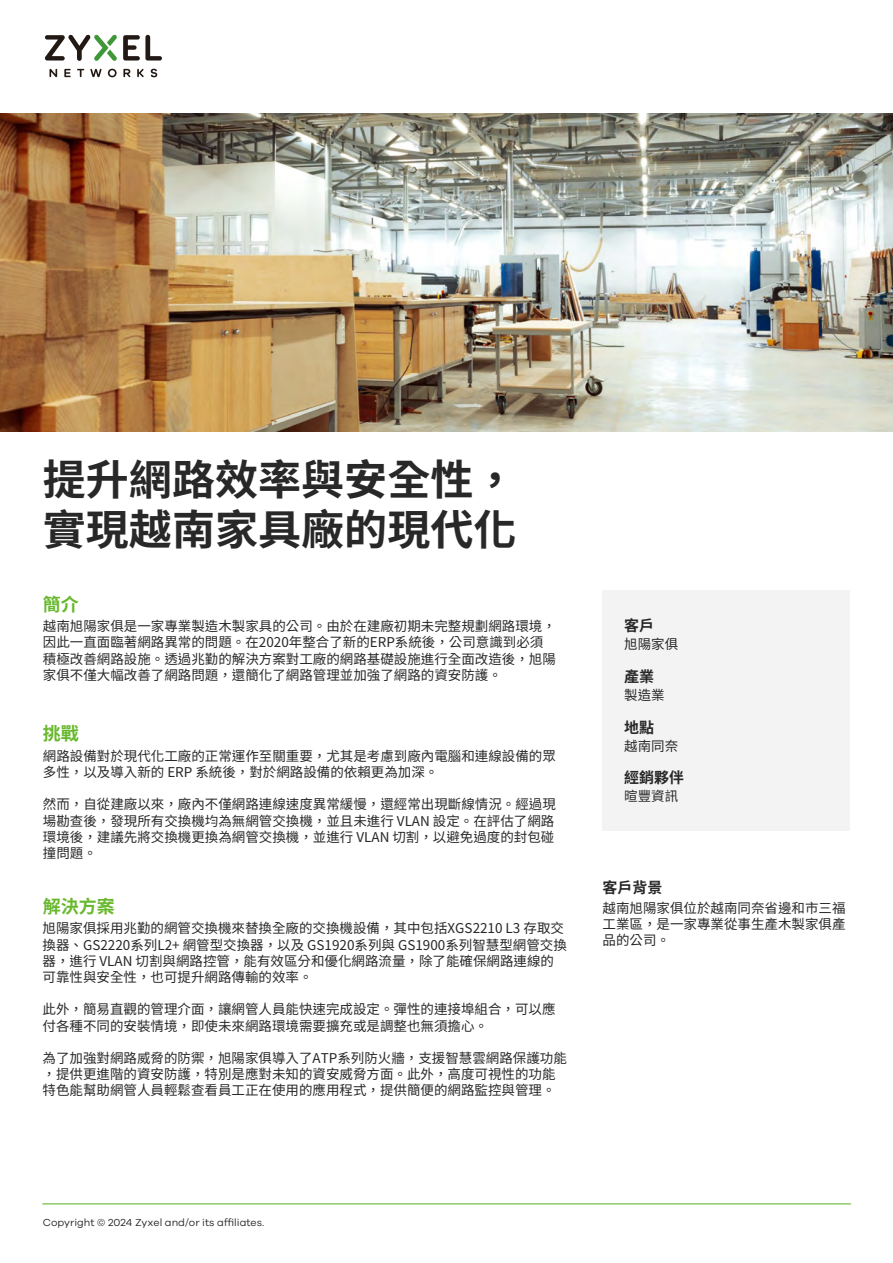
<style>
.page{position:relative;width:893px;height:1263px;background:#fff}
.page>*{position:absolute;margin:0;border:0;box-sizing:border-box;transform-origin:0 0}
.t1{font:700 42px/50.4px "Source Han Sans TW";color:#282828}
.t2{font:700 18px "Source Han Sans TW";color:#68b82e}
.t3{font:700 15px "Source Han Sans TW";color:#282828}
.t4{font:13.5px/16.2px "Source Han Sans TW";color:#282828}
.t5{font:10.5px "Galano Grotesque";color:#282828}
</style>
<div class="page">
<hr style="left:42px;top:1203px;width:809px;height:1px;background:#68b82e">
<svg style="left:49px;top:69px;width:8px;height:8px"></svg>
<svg style="left:64px;top:69px;width:7px;height:8px"></svg>
<svg style="left:77px;top:69px;width:7px;height:8px"></svg>
<svg style="left:90px;top:69px;width:12px;height:8px"></svg>
<svg style="left:108px;top:69px;width:9px;height:8px"></svg>
<svg style="left:137px;top:69px;width:7px;height:8px"></svg>
<svg style="left:151px;top:69px;width:6px;height:8px"></svg>
<svg style="left:123px;top:69px;width:8px;height:8px"></svg>
<svg style="left:123px;top:35px;width:39px;height:26px"></svg>
<svg style="left:45px;top:34px;width:72px;height:27px"></svg>
<img style="left:0;top:113px;width:893px;height:318px">
<div style="left:602px;top:590px;width:248px;height:240px;background:#f2f2f2"></div>
<h1 class="t1" style="left:43px;top:455px;width:475px">提升網路效率與安全性，實現越南家具廠的現代化</h1>
<h2 class="t2" style="left:43px;top:594px;width:37px">簡介</h2>
<p class="t4" style="left:43px;top:618px;width:514px">越南旭陽家俱是一家專業製造木製家具的公司。由於在建廠初期未完整規劃網路環境，因此一直面臨著網路異常的問題。在2020年整合了新的ERP系統後，公司意識到必須積極改善網路設施。透過兆勤的解決方案對工廠的網路基礎設施進行全面改造後，旭陽家俱不僅大幅改善了網路問題，還簡化了網路管理並加強了網路的資安防護。</p>
<h2 class="t2" style="left:43px;top:723px;width:37px">挑戰</h2>
<p class="t4" style="left:43px;top:748px;width:514px">網路設備對於現代化工廠的正常運作至關重要，尤其是考慮到廠內電腦和連線設備的眾多性，以及導入新的 ERP 系統後，對於網路設備的依賴更為加深。</p>
<p class="t4" style="left:43px;top:797px;width:514px;text-align:justify">然而，自從建廠以來，廠內不僅網路連線速度異常緩慢，還經常出現斷線情況。經過現場勘查後，發現所有交換機均為無網管交換機，並且未進行 VLAN 設定。在評估了網路環境後，建議先將交換機更換為網管交換機，並進行 VLAN 切割，以避免過度的封包碰撞問題。</p>
<h2 class="t2" style="left:43px;top:896px;width:73px">解決方案</h2>
<p class="t4" style="left:43px;top:921px;width:526px">旭陽家俱採用兆勤的網管交換機來替換全廠的交換機設備，其中包括XGS2210 L3 存取交換器、GS2220系列L2+ 網管型交換器，以及 GS1920系列與 GS1900系列智慧型網管交換器，進行 VLAN 切割與網路控管，能有效區分和優化網路流量，除了能確保網路連線的可靠性與安全性，也可提升網路傳輸的效率。</p>
<p class="t4" style="left:43px;top:1002px;width:514px">此外，簡易直觀的管理介面，讓網管人員能快速完成設定。彈性的連接埠組合，可以應付各種不同的安裝情境，即使未來網路環境需要擴充或是調整也無須擔心。</p>
<p class="t4" style="left:43px;top:1050px;width:526px">為了加強對網路威脅的防禦，旭陽家俱導入了ATP系列防火牆，支援智慧雲網路保護功能，提供更進階的資安防護，特別是應對未知的資安威脅方面。此外，高度可視性的功能特色能幫助網管人員輕鬆查看員工正在使用的應用程式，提供簡便的網路監控與管理。</p>
<p class="t3" style="left:624px;top:617px;width:31px">客戶</p>
<p class="t4" style="left:624px;top:636px;width:55px">旭陽家俱</p>
<p class="t3" style="left:624px;top:668px;width:31px">產業</p>
<p class="t4" style="left:624px;top:687px;width:42px">製造業</p>
<p class="t3" style="left:624px;top:718px;width:31px">地點</p>
<p class="t4" style="left:624px;top:738px;width:55px">越南同奈</p>
<p class="t3" style="left:624px;top:768px;width:61px">經銷夥伴</p>
<p class="t4" style="left:624px;top:788px;width:55px">暄豐資訊</p>
<p class="t3" style="left:602px;top:879px;width:61px">客戶背景</p>
<p class="t4" style="left:602px;top:900px;width:244px;text-align:justify">越南旭陽家俱位於越南同奈省邊和市三福工業區，是一家專業從事生產木製家俱產品的公司。</p>
<p class="t5" style="left:43px;top:1216px;width:223px">Copyright © 2024 Zyxel and/or its affiliates.</p>
</div>
